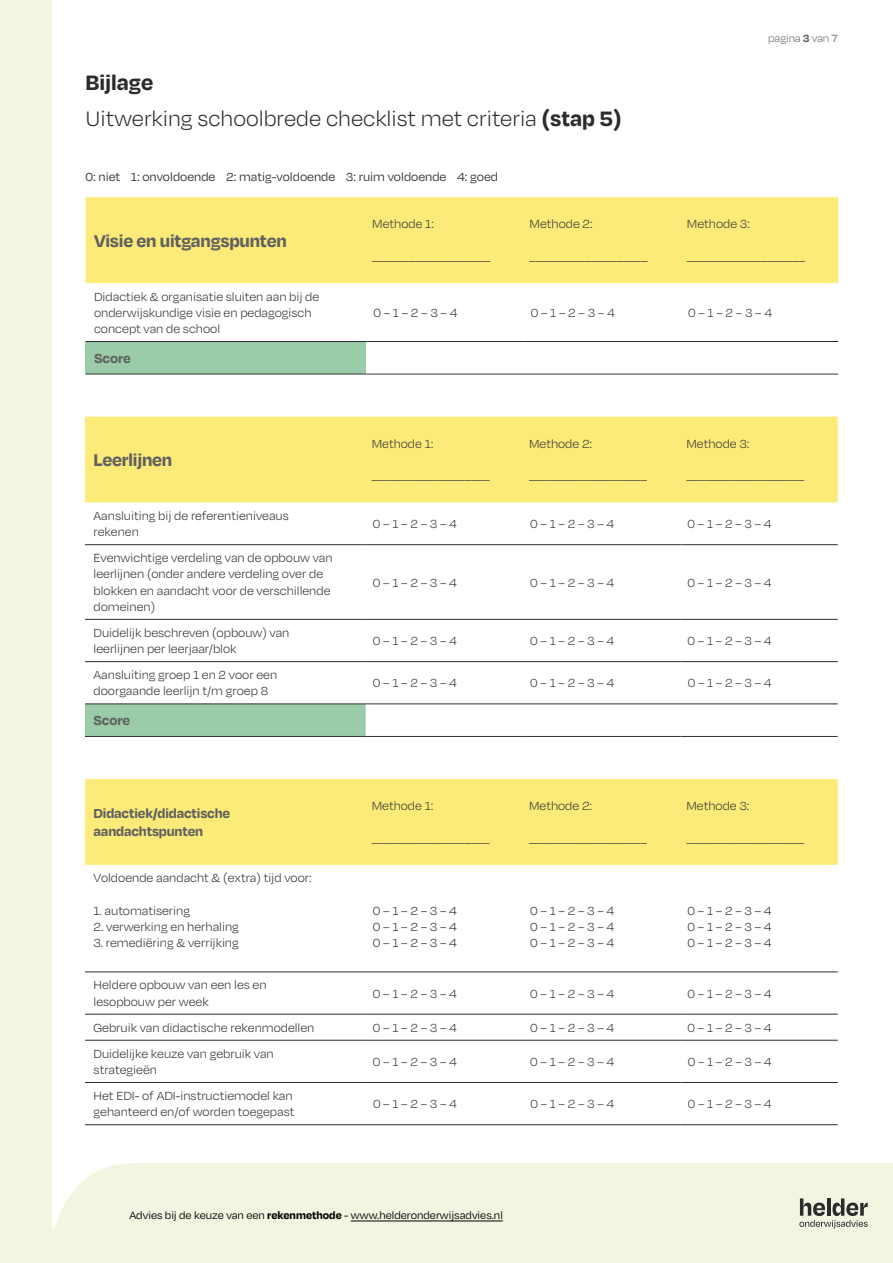
<style>
.page{position:relative;width:893px;height:1263px;background:#fff}
.page>*{position:absolute;margin:0;border:0;box-sizing:border-box;transform-origin:0 0}
.t1{font:300 24px/36px "Degular";color:#2b2c2c}
.t2{font:700 19.5px "Degular";letter-spacing:-.01em;color:#606160}
.t3{font:700 15px/18px "Degular";letter-spacing:-.01em;color:#606160}
.t4{font:300 13.5px/16.2px "Degular";color:#2b2c2c}
.t5{font:300 13.5px "Degular";color:#333334}
.t6{font:13.5px "Degular";color:#333334}
.t7{font:12px "Degular";color:#000}
.t8{font:300 12px "Degular";letter-spacing:-.01em;color:#606160}
.s1{font-weight:700}
.s2{font-weight:400}
</style>
<div class="page">
<svg style="left:0;top:1157px;width:191px;height:106px"></svg>
<div style="left:130px;top:1164px;width:763px;height:99px;background:#f4f4e3"></div>
<div style="left:0;top:0;width:51px;height:1235px;background:#f4f4e3"></div>
<hr style="left:351px;top:1221px;width:152px;height:1px;background:#000">
<svg style="left:799px;top:1198px;width:69px;height:30px"></svg>
<div style="left:86px;top:197px;width:752px;height:86px;background:#fceb78"></div>
<div style="left:86px;top:341px;width:280px;height:33px;background:#9bcca9"></div>
<svg style="left:366px;top:373px;width:472px;height:1px"></svg>
<hr style="left:86px;top:341px;width:280px;height:1px;background:#2b2c2c">
<hr style="left:366px;top:341px;width:158px;height:1px;background:#2b2c2c">
<hr style="left:524px;top:341px;width:157px;height:1px;background:#2b2c2c">
<hr style="left:681px;top:341px;width:157px;height:1px;background:#2b2c2c">
<hr style="left:86px;top:374px;width:280px;height:1px;background:#333334">
<hr style="left:366px;top:374px;width:158px;height:1px;background:#333334">
<hr style="left:524px;top:374px;width:157px;height:1px;background:#333334">
<hr style="left:681px;top:374px;width:157px;height:1px;background:#333334">
<div style="left:85px;top:417px;width:753px;height:85px;background:#fceb78"></div>
<div style="left:85px;top:704px;width:281px;height:32px;background:#9bcca9"></div>
<hr style="left:85px;top:544px;width:281px;height:1px;background:#2b2c2c">
<hr style="left:366px;top:544px;width:157px;height:1px;background:#2b2c2c">
<hr style="left:523px;top:544px;width:157px;height:1px;background:#2b2c2c">
<hr style="left:680px;top:544px;width:158px;height:1px;background:#2b2c2c">
<hr style="left:85px;top:619px;width:281px;height:1px;background:#2b2c2c">
<hr style="left:366px;top:619px;width:157px;height:1px;background:#2b2c2c">
<hr style="left:523px;top:619px;width:157px;height:1px;background:#2b2c2c">
<hr style="left:680px;top:619px;width:158px;height:1px;background:#2b2c2c">
<hr style="left:85px;top:661px;width:281px;height:1px;background:#2b2c2c">
<hr style="left:366px;top:661px;width:157px;height:1px;background:#2b2c2c">
<hr style="left:523px;top:661px;width:157px;height:1px;background:#2b2c2c">
<hr style="left:680px;top:661px;width:158px;height:1px;background:#2b2c2c">
<hr style="left:85px;top:704px;width:281px;height:1px;background:#2b2c2c">
<hr style="left:366px;top:704px;width:157px;height:1px;background:#2b2c2c">
<hr style="left:523px;top:704px;width:157px;height:1px;background:#2b2c2c">
<hr style="left:680px;top:704px;width:158px;height:1px;background:#2b2c2c">
<hr style="left:85px;top:736px;width:281px;height:1px;background:#333334">
<hr style="left:366px;top:736px;width:157px;height:1px;background:#333334">
<hr style="left:523px;top:736px;width:157px;height:1px;background:#333334">
<hr style="left:680px;top:736px;width:158px;height:1px;background:#333334">
<div style="left:85px;top:779px;width:753px;height:86px;background:#fceb78"></div>
<hr style="left:85px;top:972px;width:281px;height:1px;background:#2b2c2c">
<hr style="left:366px;top:972px;width:157px;height:1px;background:#2b2c2c">
<hr style="left:523px;top:972px;width:157px;height:1px;background:#2b2c2c">
<hr style="left:680px;top:972px;width:158px;height:1px;background:#2b2c2c">
<hr style="left:85px;top:1014px;width:281px;height:1px;background:#2b2c2c">
<hr style="left:366px;top:1014px;width:157px;height:1px;background:#2b2c2c">
<hr style="left:523px;top:1014px;width:157px;height:1px;background:#2b2c2c">
<hr style="left:680px;top:1014px;width:158px;height:1px;background:#2b2c2c">
<hr style="left:85px;top:1040px;width:281px;height:1px;background:#2b2c2c">
<hr style="left:366px;top:1040px;width:157px;height:1px;background:#2b2c2c">
<hr style="left:523px;top:1040px;width:157px;height:1px;background:#2b2c2c">
<hr style="left:680px;top:1040px;width:158px;height:1px;background:#2b2c2c">
<hr style="left:85px;top:1082px;width:281px;height:1px;background:#2b2c2c">
<hr style="left:366px;top:1082px;width:157px;height:1px;background:#2b2c2c">
<hr style="left:523px;top:1082px;width:157px;height:1px;background:#2b2c2c">
<hr style="left:680px;top:1082px;width:158px;height:1px;background:#2b2c2c">
<hr style="left:85px;top:1124px;width:281px;height:1px;background:#2b2c2c">
<hr style="left:366px;top:1124px;width:157px;height:1px;background:#2b2c2c">
<hr style="left:523px;top:1124px;width:157px;height:1px;background:#2b2c2c">
<hr style="left:680px;top:1124px;width:158px;height:1px;background:#2b2c2c">
<h1 class="t1" style="left:86px;top:64px;width:537px"><span class="s1">Bijlage<br></span>Uitwerking schoolbrede checklist met criteria <span class="s1">(stap 5)</span></h1>
<p class="t6" style="left:86px;top:169px;width:414px">0: niet 1: onvoldoende 2: matig-voldoende 3: ruim voldoende 4: goed</p>
<h2 class="t2" style="left:94px;top:228px;width:194px">Visie en uitgangspunten</h2>
<p class="t5" style="left:372px;top:216px;width:63px">Methode 1:</p>
<p class="t5" style="left:372px;top:249px;width:119px">___________________</p>
<p class="t5" style="left:530px;top:216px;width:65px">Methode 2:</p>
<p class="t5" style="left:530px;top:249px;width:119px">___________________</p>
<p class="t8" style="left:768px;top:31px;width:71px">pagina <span class="s1">3</span> van <span class="s2">7</span></p>
<p class="t5" style="left:687px;top:216px;width:65px">Methode 3:</p>
<p class="t5" style="left:687px;top:249px;width:119px">___________________</p>
<p class="t4" style="left:94px;top:288px;width:227px">Didactiek &amp; organisatie sluiten aan bij de onderwijskundige visie en pedagogisch concept van de school</p>
<p class="t3" style="left:94px;top:348px;width:38px">Score</p>
<h2 class="t2" style="left:94px;top:447px;width:80px">Leerlijnen</h2>
<p class="t4" style="left:373px;top:304px;width:85px">0 – 1 – 2 – 3 – 4</p>
<p class="t5" style="left:531px;top:305px;width:85px">0 – 1 – 2 – 3 – 4</p>
<p class="t5" style="left:688px;top:305px;width:85px">0 – 1 – 2 – 3 – 4</p>
<p class="t5" style="left:372px;top:436px;width:63px">Methode 1:</p>
<p class="t5" style="left:372px;top:468px;width:119px">___________________</p>
<p class="t5" style="left:529px;top:436px;width:65px">Methode 2:</p>
<p class="t5" style="left:529px;top:468px;width:119px">___________________</p>
<p class="t5" style="left:686px;top:436px;width:65px">Methode 3:</p>
<p class="t5" style="left:686px;top:468px;width:119px">___________________</p>
<p class="t4" style="left:94px;top:507px;width:197px">Aansluiting bij de referentieniveaus rekenen</p>
<p class="t5" style="left:373px;top:516px;width:85px">0 – 1 – 2 – 3 – 4</p>
<p class="t5" style="left:530px;top:516px;width:85px">0 – 1 – 2 – 3 – 4</p>
<p class="t5" style="left:688px;top:516px;width:85px">0 – 1 – 2 – 3 – 4</p>
<p class="t4" style="left:94px;top:549px;width:241px">Evenwichtige verdeling van de opbouw van leerlijnen (onder andere verdeling over de blokken en aandacht voor de verschillende domeinen)</p>
<p class="t5" style="left:373px;top:574px;width:85px">0 – 1 – 2 – 3 – 4</p>
<p class="t5" style="left:530px;top:574px;width:85px">0 – 1 – 2 – 3 – 4</p>
<p class="t5" style="left:688px;top:574px;width:85px">0 – 1 – 2 – 3 – 4</p>
<p class="t4" style="left:94px;top:624px;width:197px">Duidelijk beschreven (opbouw) van leerlijnen per leerjaar/blok</p>
<p class="t5" style="left:373px;top:633px;width:85px">0 – 1 – 2 – 3 – 4</p>
<p class="t5" style="left:530px;top:633px;width:85px">0 – 1 – 2 – 3 – 4</p>
<p class="t5" style="left:688px;top:633px;width:85px">0 – 1 – 2 – 3 – 4</p>
<p class="t4" style="left:94px;top:666px;width:185px">Aansluiting groep 1 en 2 voor een doorgaande leerlijn t/m groep 8</p>
<p class="t5" style="left:373px;top:675px;width:85px">0 – 1 – 2 – 3 – 4</p>
<p class="t5" style="left:530px;top:675px;width:85px">0 – 1 – 2 – 3 – 4</p>
<p class="t5" style="left:688px;top:675px;width:85px">0 – 1 – 2 – 3 – 4</p>
<p class="t3" style="left:94px;top:711px;width:38px">Score</p>
<p class="t3" style="left:94px;top:803px;width:138px">Didactiek/didactische aandachtspunten</p>
<p class="t4" style="left:94px;top:870px;width:220px">Voldoende aandacht &amp; (extra) tijd voor:</p>
<p class="t4" style="left:94px;top:902px;width:98px">1. automatisering</p>
<p class="t4" style="left:94px;top:918px;width:147px">2. verwerking en herhaling</p>
<p class="t4" style="left:94px;top:934px;width:147px">3. remediëring &amp; verrijking</p>
<p class="t5" style="left:372px;top:798px;width:63px">Methode 1:</p>
<p class="t5" style="left:372px;top:830px;width:119px">___________________</p>
<p class="t5" style="left:529px;top:798px;width:65px">Methode 2:</p>
<p class="t5" style="left:529px;top:830px;width:119px">___________________</p>
<p class="t5" style="left:686px;top:798px;width:65px">Methode 3:</p>
<p class="t5" style="left:686px;top:830px;width:119px">___________________</p>
<p class="t4" style="left:373px;top:902px;width:85px;text-align:justify">0 – 1 – 2 – 3 – 4<br>0 – 1 – 2 – 3 – 4<br>0 – 1 – 2 – 3 – 4</p>
<p class="t4" style="left:530px;top:902px;width:85px;text-align:justify">0 – 1 – 2 – 3 – 4<br>0 – 1 – 2 – 3 – 4<br>0 – 1 – 2 – 3 – 4</p>
<p class="t4" style="left:688px;top:902px;width:85px;text-align:justify">0 – 1 – 2 – 3 – 4<br>0 – 1 – 2 – 3 – 4<br>0 – 1 – 2 – 3 – 4</p>
<p class="t4" style="left:94px;top:977px;width:175px">Heldere opbouw van een les en lesopbouw per week</p>
<p class="t5" style="left:373px;top:985px;width:85px">0 – 1 – 2 – 3 – 4</p>
<p class="t5" style="left:530px;top:985px;width:85px">0 – 1 – 2 – 3 – 4</p>
<p class="t5" style="left:688px;top:985px;width:85px">0 – 1 – 2 – 3 – 4</p>
<p class="t4" style="left:94px;top:1019px;width:222px">Gebruik van didactische rekenmodellen</p>
<p class="t5" style="left:373px;top:1019px;width:85px">0 – 1 – 2 – 3 – 4</p>
<p class="t5" style="left:530px;top:1019px;width:85px">0 – 1 – 2 – 3 – 4</p>
<p class="t5" style="left:688px;top:1019px;width:85px">0 – 1 – 2 – 3 – 4</p>
<p class="t4" style="left:94px;top:1045px;width:182px">Duidelijke keuze van gebruik van strategieën</p>
<p class="t5" style="left:373px;top:1054px;width:85px">0 – 1 – 2 – 3 – 4</p>
<p class="t5" style="left:530px;top:1054px;width:85px">0 – 1 – 2 – 3 – 4</p>
<p class="t5" style="left:688px;top:1054px;width:85px">0 – 1 – 2 – 3 – 4</p>
<p class="t4" style="left:94px;top:1087px;width:202px">Het EDI- of ADI-instructiemodel kan gehanteerd en/of worden toegepast</p>
<p class="t5" style="left:373px;top:1096px;width:85px">0 – 1 – 2 – 3 – 4</p>
<p class="t5" style="left:530px;top:1096px;width:85px">0 – 1 – 2 – 3 – 4</p>
<p class="t5" style="left:688px;top:1096px;width:85px">0 – 1 – 2 – 3 – 4</p>
<p class="t7" style="left:129px;top:1207px;width:375px">Advies bij de keuze van een <span class="s1">rekenmethode</span> - www.helderonderwijsadvies.nl</p>
</div>
